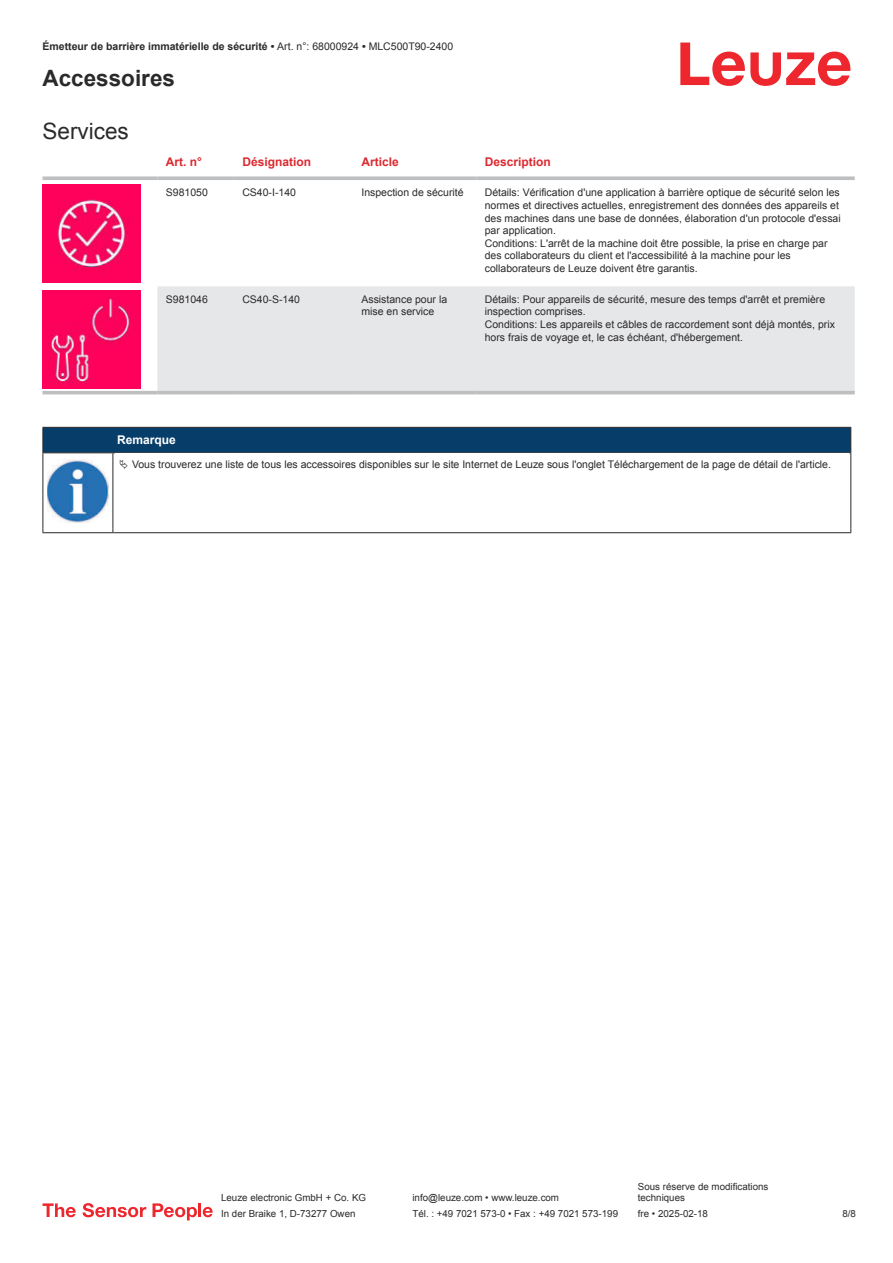
<style>
.page{position:relative;width:893px;height:1263px;background:#fff}
.page>*{position:absolute;margin:0;border:0;box-sizing:border-box;transform-origin:0 0}
.t1{font:700 22.5px "Arial";color:#2b292a}
.t2{font:22.5px "Arial";color:#2b292a}
.t3{font:700 12px "Arial";color:#db2a30}
.t4{font:700 12px "Arial";color:#fff}
.t5{font:10.5px/12.6px "Arial";color:#2b292a}
.t6{font:700 10.5px "Arial";color:#2b292a}
.t7{font:9.75px/11.7px "Arial";color:#2b292a}
.s1{font-weight:400}
</style>
<div class="page">
<svg style="left:680px;top:43px;width:170px;height:43px"></svg>
<svg style="left:43px;top:184px;width:812px;height:211px"></svg>
<div style="left:157px;top:286px;width:698px;height:105px;background:#e6e7e9"></div>
<svg style="left:43px;top:176px;width:114px;height:4px"></svg>
<svg style="left:157px;top:176px;width:77px;height:4px"></svg>
<svg style="left:234px;top:176px;width:119px;height:4px"></svg>
<svg style="left:353px;top:176px;width:123px;height:4px"></svg>
<svg style="left:476px;top:176px;width:379px;height:4px;background:#c4c6c8"></svg>
<hr style="left:43px;top:391px;width:114px;height:3px;background:#bdbfc1">
<hr style="left:157px;top:391px;width:77px;height:3px;background:#bdbfc1">
<hr style="left:234px;top:391px;width:119px;height:3px;background:#bdbfc1">
<hr style="left:353px;top:391px;width:123px;height:3px;background:#bdbfc1">
<hr style="left:476px;top:391px;width:379px;height:3px;background:#bdbfc1">
<img style="left:43px;top:184px;width:97px;height:98px">
<img style="left:43px;top:291px;width:97px;height:97px">
<div style="left:43px;top:427px;width:808px;height:26px;background:#063d69"></div>
<hr style="left:113px;top:452px;width:738px;height:1px;background:#2b292a">
<hr style="left:43px;top:453px;width:1px;height:75px;background:#2b292a">
<hr style="left:113px;top:453px;width:1px;height:75px;background:#2b292a">
<hr style="left:850px;top:453px;width:1px;height:75px;background:#2b292a">
<hr style="left:43px;top:532px;width:70px;height:1px;background:#2b292a">
<hr style="left:113px;top:532px;width:738px;height:1px;background:#2b292a">
<img style="left:47px;top:459px;width:61px;height:63px">
<svg style="left:43px;top:1203px;width:33px;height:14px"></svg>
<svg style="left:83px;top:1203px;width:63px;height:14px"></svg>
<svg style="left:153px;top:1203px;width:44px;height:17px"></svg>
<hr style="left:198px;top:1203px;width:3px;height:14px;background:#ed272d">
<svg style="left:203px;top:1207px;width:10px;height:10px"></svg>
<p class="t6" style="left:43px;top:43px;width:412px">Émetteur de barrière immatérielle de sécurité • <span class="s1">Art. n°: 68000924</span> • <span class="s1">MLC500T90-2400</span></p>
<h1 class="t1" style="left:43px;top:70px;width:134px">Accessoires</h1>
<h1 class="t2" style="left:43px;top:123px;width:88px">Services</h1>
<p class="t3" style="left:166px;top:157px;width:38px">Art. n°</p>
<p class="t3" style="left:242px;top:157px;width:70px">Désignation</p>
<p class="t3" style="left:361px;top:157px;width:39px">Article</p>
<p class="t3" style="left:485px;top:157px;width:68px">Description</p>
<p class="t5" style="left:166px;top:187px;width:44px">S981050</p>
<p class="t5" style="left:242px;top:187px;width:55px">CS40-I-140</p>
<p class="t5" style="left:361px;top:187px;width:104px">Inspection de sécurité</p>
<p class="t5" style="left:485px;top:187px;width:357px">Détails: Vérification d'une application à barrière optique de sécurité selon les normes et directives actuelles, enregistrement des données des appareils et des machines dans une base de données, élaboration d'un protocole d'essai par application.<br>Conditions: L'arrêt de la machine doit être possible, la prise en charge par des collaborateurs du client et l'accessibilité à la machine pour les collaborateurs de Leuze doivent être garantis.</p>
<p class="t5" style="left:166px;top:294px;width:44px">S981046</p>
<p class="t5" style="left:242px;top:294px;width:59px">CS40-S-140</p>
<p class="t5" style="left:361px;top:294px;width:87px">Assistance pour la mise en service</p>
<p class="t5" style="left:485px;top:294px;width:352px">Détails: Pour appareils de sécurité, mesure des temps d'arrêt et première inspection comprises.<br>Conditions: Les appareils et câbles de raccordement sont déjà montés, prix hors frais de voyage et, le cas échéant, d'hébergement.</p>
<p class="t4" style="left:117px;top:435px;width:60px">Remarque</p>
<p class="t5" style="left:132px;top:459px;width:700px">Vous trouverez une liste de tous les accessoires disponibles sur le site Internet de Leuze sous l'onglet Téléchargement de la page de détail de l'article.</p>
<p class="t7" style="left:221px;top:1193px;width:146px">Leuze electronic GmbH + Co. KG</p>
<p class="t7" style="left:412px;top:1193px;width:148px">info@leuze.com • www.leuze.com</p>
<p class="t7" style="left:638px;top:1181px;width:132px">Sous réserve de modifications techniques</p>
<p class="t7" style="left:221px;top:1209px;width:136px">In der Braike 1, D-73277 Owen</p>
<p class="t7" style="left:412px;top:1209px;width:207px">Tél. : +49 7021 573-0 • Fax : +49 7021 573-199</p>
<p class="t7" style="left:638px;top:1209px;width:72px">fre • 2025-02-18</p>
<p class="t7" style="left:842px;top:1209px;width:15px">8 /8</p>
</div>
